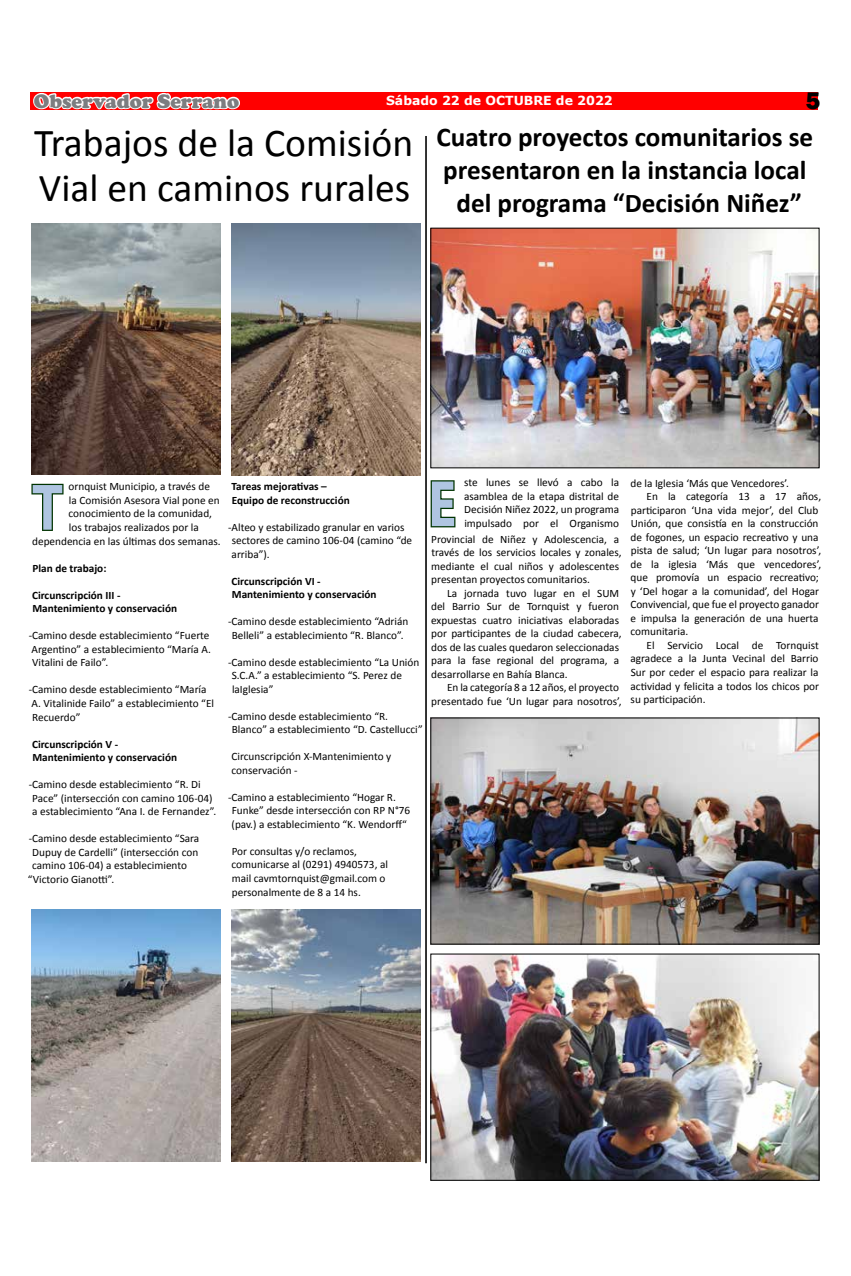
<style>
.page{position:relative;width:851px;height:1276px;background:#fff}
.page>*{position:absolute;margin:0;border:0;box-sizing:border-box;transform-origin:0 0}
.t1{font:700 63.75px "Ebrima";color:#afc5e1;scale:.83 1}
.t2{font:39.62px/45px "Calibri";color:#000}
.t3{font:700 27.12px/32.5px "Calibri";color:#000;text-align:center}
.t4{font:800 24.62px "Franklin Gothic";color:#000}
.t5{font:900 20px "Cooper";color:#7c7d80}
.t6{font:700 12.5px "Verdana";color:#fff}
.t7{font:11.25px/13.5px "Calibri";color:#000}
.t8{font:700 11.25px/13.5px "Calibri";color:#000}
</style>
<div class="page">
<div style="left:31px;top:92px;width:786px;height:18px;background:#f00"></div>
<svg style="left:31px;top:92px;width:210px;height:138px"></svg>
<svg style="left:31px;top:483px;width:33px;height:48px"></svg>
<hr style="left:426px;top:136px;width:1px;height:1027px;background:#000">
<hr style="left:425px;top:136px;width:1px;height:1027px;background:#000">
<svg style="left:430px;top:480px;width:26px;height:48px"></svg>
<img style="left:432px;top:719px;width:385px;height:223px">
<div style="left:430px;top:717px;width:389px;height:227px;border:1px solid #000"></div>
<img style="left:32px;top:223px;width:189px;height:252px">
<img style="left:231px;top:224px;width:189px;height:251px">
<img style="left:32px;top:909px;width:189px;height:252px">
<img style="left:231px;top:910px;width:189px;height:251px">
<img style="left:432px;top:230px;width:385px;height:236px">
<div style="left:430px;top:228px;width:389px;height:240px;border:1px solid #000"></div>
<img style="left:432px;top:955px;width:385px;height:223px">
<div style="left:430px;top:953px;width:389px;height:227px;border:1px solid #000"></div>
<h3 class="t5" style="left:34px;top:89px;width:207px">Observador Serrano</h3>
<p class="t6" style="left:386px;top:92px;width:228px">Sábado 22 de OCTUBRE de 2022</p>
<h3 class="t4" style="left:805px;top:85px;width:16px">5</h3>
<h2 class="t2" style="left:34px;top:120px;width:380px">Trabajos de la Comisión<br>Vial en caminos rurales</h2>
<h3 class="t3" style="left:436px;top:121px;width:378px">Cuatro proyectos comunitarios se presentaron en la instancia local del programa “Decisión Niñez”</h3>
<p class="t7" style="left:69px;top:480px;width:143px">ornquist Municipio, a través de</p>
<p class="t7" style="left:69px;top:493px;width:152px">la Comisión Asesora Vial pone en</p>
<p class="t7" style="left:69px;top:507px;width:145px">conocimiento de la comunidad,</p>
<p class="t7" style="left:69px;top:520px;width:131px">los trabajos realizados por la</p>
<p class="t7" style="left:32px;top:534px;width:190px">dependencia en las últimas dos semanas.</p>
<p class="t8" style="left:32px;top:561px;width:75px">Plan de trabajo:</p>
<p class="t8" style="left:32px;top:588px;width:146px">Circunscripción III -<br>Mantenimiento y conservación</p>
<p class="t7" style="left:29px;top:629px;width:184px;text-align:justify">-Camino desde establecimiento “Fuerte Argentino” a establecimiento “María A.<br>Vitalini de Failo”.</p>
<p class="t7" style="left:29px;top:683px;width:187px">-Camino desde establecimiento “María<br>A. Vitalinide Failo” a establecimiento “El<br>Recuerdo”</p>
<p class="t8" style="left:32px;top:737px;width:146px">Circunscripción V -<br>Mantenimiento y conservación</p>
<p class="t7" style="left:32px;top:777px;width:185px;text-indent:-4px">-Camino desde establecimiento “R. Di<br>Pace” (intersección con camino 106-04) a establecimiento “Ana I. de Fernandez”.</p>
<p class="t7" style="left:29px;top:831px;width:172px">-Camino desde establecimiento “Sara</p>
<p class="t7" style="left:32px;top:845px;width:167px">Dupuy de Cardelli” (intersección con</p>
<p class="t7" style="left:32px;top:858px;width:156px">camino 106-04) a establecimiento</p>
<p class="t7" style="left:28px;top:872px;width:88px">“Victorio Gianotti”.</p>
<h1 class="t1" style="left:32px;top:460px;width:39px">T</h1>
<p class="t8" style="left:231px;top:480px;width:120px">Tareas mejorativas –<br>Equipo de reconstrucción</p>
<p class="t7" style="left:231px;top:520px;width:182px;text-indent:-4px">-Alteo y estabilizado granular en varios sectores de camino 106-04 (camino “de arriba”).</p>
<p class="t8" style="left:231px;top:574px;width:146px">Circunscripción VI -<br>Mantenimiento y conservación</p>
<p class="t7" style="left:228px;top:615px;width:182px;text-align:center">-Camino desde establecimiento “Adrián<br>Belleli” a establecimiento “R. Blanco”.</p>
<p class="t7" style="left:232px;top:655px;width:189px;text-indent:-4px">-Camino desde establecimiento “La Unión<br>S.C.A.” a establecimiento “S. Perez de laIglesia”</p>
<p class="t7" style="left:232px;top:709px;width:192px;text-indent:-4px">-Camino desde establecimiento “R.<br>Blanco” a establecimiento “D. Castellucci”</p>
<p class="t7" style="left:231px;top:750px;width:161px">Circunscripción X-Mantenimiento y conservación -</p>
<p class="t7" style="left:231px;top:790px;width:180px;text-indent:-3px">-Camino a establecimiento “Hogar R.<br>Funke” desde intersección con RP N°76 (pav.) a establecimiento “K. Wendorff“</p>
<p class="t7" style="left:231px;top:844px;width:158px">Por consultas y/o reclamos, comunicarse al (0291) 4940573, al mail cavmtornquist@gmail.com o personalmente de 8 a 14 hs.</p>
<p class="t7" style="left:464px;top:476px;width:156px;text-align:justify">ste lunes se llevó a cabo la asamblea de la etapa distrital de Decisión Niñez 2022, un programa impulsado por el Organismo</p>
<p class="t7" style="left:431px;top:532px;width:192px">Provincial de Niñez y Adolescencia, a través de los servicios locales y zonales, mediante el cual niños y adolescentes presentan proyectos comunitarios.</p>
<p class="t7" style="left:431px;top:586px;width:192px;text-indent:16px">La jornada tuvo lugar en el SUM del Barrio Sur de Tornquist y fueron expuestas cuatro iniciativas elaboradas por participantes de la ciudad cabecera, dos de las cuales quedaron seleccionadas para la fase regional del programa, a desarrollarse en Bahía Blanca.</p>
<p class="t7" style="left:431px;top:681px;width:192px;text-align:right">En la categoría 8 a 12 años, el proyecto presentado fue ‘Un lugar para nosotros’,</p>
<h1 class="t1" style="left:427px;top:456px;width:36px">E</h1>
<p class="t7" style="left:630px;top:476px;width:160px">de la Iglesia ‘Más que Vencedores’.</p>
<p class="t7" style="left:646px;top:490px;width:176px">En la categoría 13 a 17 años,</p>
<p class="t7" style="left:630px;top:503px;width:189px">participaron ‘Una vida mejor’, del Club</p>
<p class="t7" style="left:630px;top:517px;width:189px">Unión, que consistía en la construcción</p>
<p class="t7" style="left:630px;top:530px;width:189px">de fogones, un espacio recreativo y una</p>
<p class="t7" style="left:630px;top:544px;width:192px">pista de salud; ‘Un lugar para nosotros’,</p>
<p class="t7" style="left:630px;top:557px;width:192px">de la iglesia ‘Más que vencedores’,</p>
<p class="t7" style="left:630px;top:571px;width:190px">que promovía un espacio recreativo;</p>
<p class="t7" style="left:630px;top:584px;width:190px">y ‘Del hogar a la comunidad’, del Hogar</p>
<p class="t7" style="left:630px;top:598px;width:190px">Convivencial, que fue el proyecto ganador</p>
<p class="t7" style="left:630px;top:611px;width:189px">e impulsa la generación de una huerta</p>
<p class="t7" style="left:630px;top:625px;width:59px">comunitaria.</p>
<p class="t7" style="left:646px;top:638px;width:174px">El Servicio Local de Tornquist</p>
<p class="t7" style="left:630px;top:652px;width:189px">agradece a la Junta Vecinal del Barrio</p>
<p class="t7" style="left:630px;top:665px;width:189px">Sur por ceder el espacio para realizar la</p>
<p class="t7" style="left:630px;top:679px;width:190px">actividad y felicita a todos los chicos por</p>
<p class="t7" style="left:630px;top:692px;width:76px">su participación.</p>
</div>
